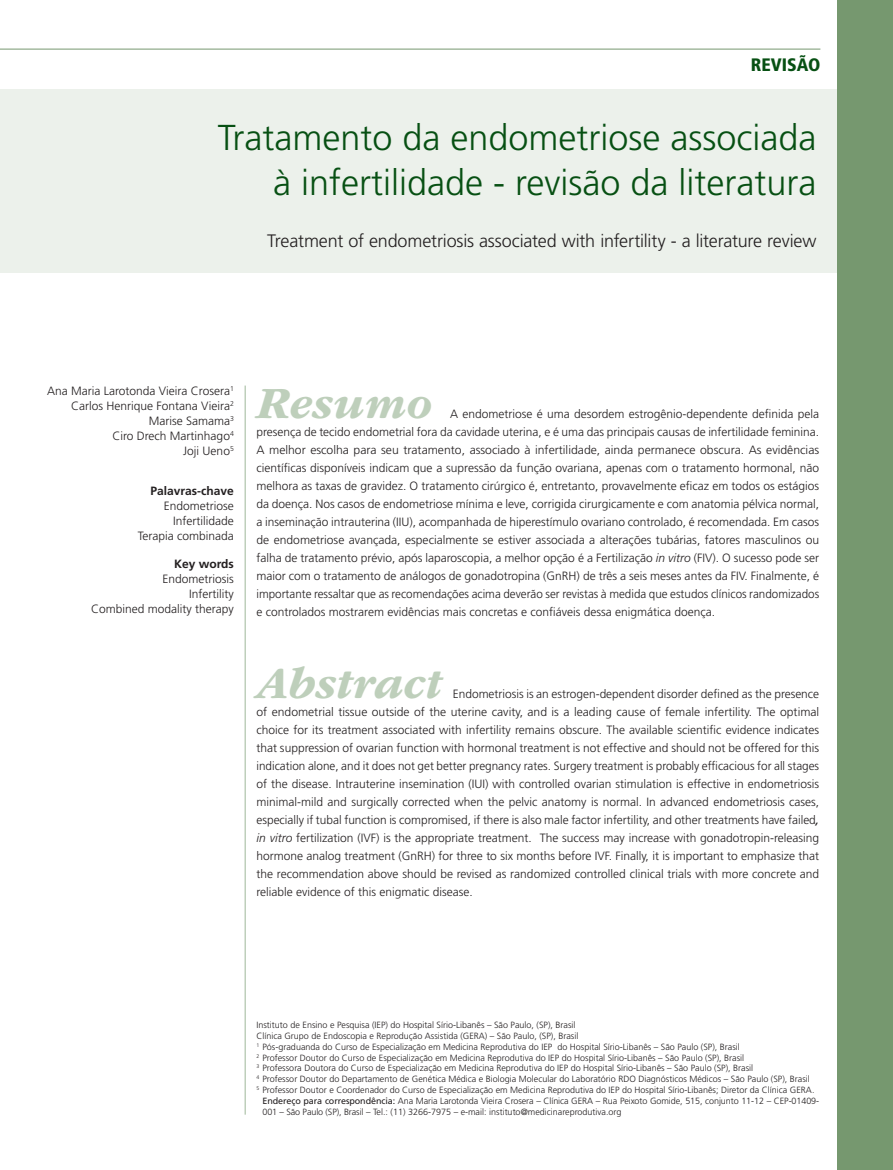
<style>
.page{position:relative;width:893px;height:1170px;background:#fff}
.page>*{position:absolute;margin:0;border:0;box-sizing:border-box;transform-origin:0 0}
._04_0_Resumo_Abstrac{font:italic 700 46.5px "ITC Garamond Std";color:#becfbb}
._01_0_Título{font:300 36px/45px "Frutiger LT Std";color:#075013;text-align:right}
._01_1_Título_Inglês{font:300 18px "Frutiger LT Std";letter-spacing:-.01em;color:#231f20}
._12_0_Seção{font:900 condensed 18px "Frutiger LT Std";color:#075013}
._04_0_Resumo_Abstrac-2{font:300 12px/18px "Frutiger LT Std";color:#231f20;text-align:justify}
._02_0_Autores{font:300 12px "Frutiger LT Std";color:#231f20}
._04_3_Keywords{font:300 12px "Frutiger LT Std";color:#231f20}
._04_2_Palavras-chave{font:300 12px "Frutiger LT Std";color:#231f20}
._04_1_Título_palavra{font:700 12px "Frutiger LT Std";color:#231f20}
._02_2_Autor-tilulaçã{font:300 9px/10.8px "Frutiger LT Std";color:#231f20}
._02_1_instituição{font:300 9px "Frutiger LT Std";color:#231f20}
.s1{font-style:italic}
.s2{font-weight:400;font-style:italic}
.s3{font-weight:400}
</style>
<div class="page">
<hr style="left:0;top:49px;width:820px;height:1px;background:#76986f">
<hr style="left:244px;top:385px;width:2px;height:729px;background:#becfbb">
<div style="left:0;top:89px;width:893px;height:184px;background:#ecf1eb"></div>
<div style="left:838px;top:0;width:55px;height:1169px;background:#76986f"></div>
<p class="_12_0_Seção" style="left:751px;top:54px;width:71px">REVISÃO</p>
<p class="_01_0_Título" style="left:218px;top:116px;width:600px">Tratamento da endometriose associada à infertilidade - revisão da literatura</p>
<p class="_01_1_Título_Inglês" style="left:267px;top:231px;width:551px">Treatment of endometriosis associated with infertility - a literature review</p>
<p class="_02_0_Autores" style="left:47px;top:383px;width:188px">Ana Maria Larotonda Vieira Crosera<sup>1</sup></p>
<p class="_02_0_Autores" style="left:71px;top:398px;width:164px">Carlos Henrique Fontana Vieira<sup>2</sup></p>
<p class="_02_0_Autores" style="left:149px;top:413px;width:87px">Marise Samama<sup>3</sup></p>
<p class="_02_0_Autores" style="left:112px;top:428px;width:123px">Ciro Drech Martinhago<sup>4</sup></p>
<p class="_02_0_Autores" style="left:183px;top:443px;width:52px">Joji Ueno<sup>5</sup></p>
<p class="_04_1_Título_palavra" style="left:150px;top:484px;width:85px">Palavras-chave</p>
<p class="_04_2_Palavras-chave" style="left:164px;top:499px;width:72px">Endometriose</p>
<p class="_04_2_Palavras-chave" style="left:173px;top:514px;width:62px">Infertilidade</p>
<p class="_04_2_Palavras-chave" style="left:138px;top:529px;width:98px">Terapia combinada</p>
<p class="_04_1_Título_palavra" style="left:174px;top:556px;width:61px">Key words</p>
<p class="_04_3_Keywords" style="left:163px;top:572px;width:73px">Endometriosis</p>
<p class="_04_3_Keywords" style="left:189px;top:587px;width:46px">Infertility</p>
<p class="_04_3_Keywords" style="left:91px;top:602px;width:144px">Combined modality therapy</p>
<p class="_04_0_Resumo_Abstrac" style="left:256px;top:378px;width:177px">Resumo</p>
<p class="_04_0_Resumo_Abstrac-2" style="left:256px;top:405px;width:564px;text-indent:194px">A endometriose é uma desordem estrogênio-dependente definida pela presença de tecido endometrial fora da cavidade uterina, e é uma das principais causas de infertilidade feminina.<br>A melhor escolha para seu tratamento, associado à infertilidade, ainda permanece obscura. As evidências científicas disponíveis indicam que a supressão da função ovariana, apenas com o tratamento hormonal, não melhora as taxas de gravidez. O tratamento cirúrgico é, entretanto, provavelmente eficaz em todos os estágios da doença. Nos casos de endometriose mínima e leve, corrigida cirurgicamente e com anatomia pélvica normal, a inseminação intrauterina (IIU), acompanhada de hiperestímulo ovariano controlado, é recomendada. Em casos de endometriose avançada, especialmente se estiver associada a alterações tubárias, fatores masculinos ou falha de tratamento prévio, após laparoscopia, a melhor opção é a Fertilização <span class="s1">in vitro</span> (FIV). O sucesso pode ser maior com o tratamento de análogos de gonadotropina (GnRH) de três a seis meses antes da FIV. Finalmente, é importante ressaltar que as recomendações acima deverão ser revistas à medida que estudos clínicos randomizados e controlados mostrarem evidências mais concretas e confiáveis dessa enigmática doença.</p>
<p class="_04_0_Resumo_Abstrac" style="left:256px;top:657px;width:187px">Abstract</p>
<p class="_04_0_Resumo_Abstrac-2" style="left:256px;top:684px;width:564px;text-indent:196px">Endometriosis is an estrogen-dependent disorder defined as the presence of endometrial tissue outside of the uterine cavity, and is a leading cause of female infertility. The optimal choice for its treatment associated with infertility remains obscure. The available scientific evidence indicates that suppression of ovarian function with hormonal treatment is not effective and should not be offered for this indication alone, and it does not get better pregnancy rates. Surgery treatment is probably efficacious for all stages of the disease. Intrauterine insemination (IUI) with controlled ovarian stimulation is effective in endometriosis minimal-mild and surgically corrected when the pelvic anatomy is normal. In advanced endometriosis cases, especially if tubal function is compromised, if there is also male factor infertility, and other treatments have failed<span class="s2">, </span><span class="s1">in vitro</span> fertilization (IVF) is the appropriate treatment. The success may increase with gonadotropin-releasing hormone analog treatment (GnRH) for three to six months before IVF. Finally, it is important to emphasize that the recommendation above should be revised as randomized controlled clinical trials with more concrete and reliable evidence of this enigmatic disease.</p>
<p class="_02_1_instituição" style="left:256px;top:1019px;width:321px">Instituto de Ensino e Pesquisa (IEP) do Hospital Sírio-Libanês – São Paulo, (SP), Brasil</p>
<p class="_02_1_instituição" style="left:256px;top:1030px;width:323px">Clínica Grupo de Endoscopia e Reprodução Assistida (GERA) – São Paulo, (SP), Brasil</p>
<p class="_02_2_Autor-tilulaçã" style="left:256px;top:1041px;width:485px"><sup>1</sup> Pós-graduanda do Curso de Especialização em Medicina Reprodutiva do IEP do Hospital Sírio-Libanês – São Paulo (SP), Brasil</p>
<p class="_02_2_Autor-tilulaçã" style="left:256px;top:1052px;width:489px"><sup>2</sup> Professor Doutor do Curso de Especialização em Medicina Reprodutiva do IEP do Hospital Sírio-Libanês – São Paulo (SP), Brasil</p>
<p class="_02_2_Autor-tilulaçã" style="left:256px;top:1062px;width:498px"><sup>3</sup> Professora Doutora do Curso de Especialização em Medicina Reprodutiva do IEP do Hospital Sírio-Libanês – São Paulo (SP), Brasil</p>
<p class="_02_2_Autor-tilulaçã" style="left:256px;top:1073px;width:555px"><sup>4</sup> Professor Doutor do Departamento de Genética Médica e Biologia Molecular do Laboratório RDO Diagnósticos Médicos – São Paulo (SP), Brasil</p>
<p class="_02_2_Autor-tilulaçã" style="left:256px;top:1084px;width:559px"><sup>5</sup> Professor Doutor e Coordenador do Curso de Especialização em Medicina Reprodutiva do IEP do Hospital Sírio-Libanês; Diretor da Clínica GERA.</p>
<p class="_02_2_Autor-tilulaçã" style="left:262px;top:1095px;width:558px"><span class="s3">Endereço para correspondência:</span> Ana Maria Larotonda Vieira Crosera – Clínica GERA – Rua Peixoto Gomide, 515, conjunto 11-12 – CEP-01409-<br>001 – São Paulo (SP), Brasil – Tel.: (11) 3266-7975 – e-mail: instituto@medicinareprodutiva.org</p>
</div>
